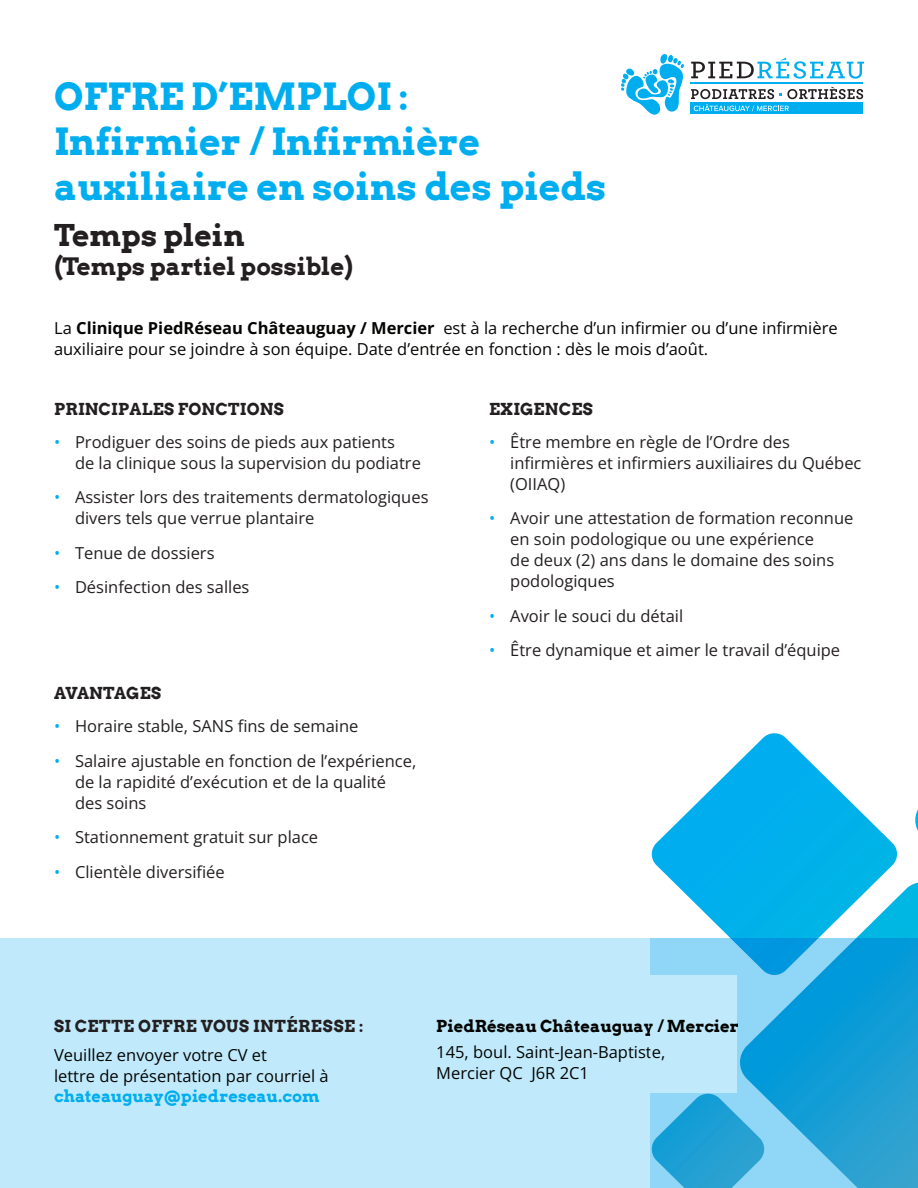
<style>
.page{position:relative;width:918px;height:1188px;background:#fff}
.page>*{position:absolute;margin:0;border:0;box-sizing:border-box;transform-origin:0 0}
.t1{font:700 37.5px/45px "Arvo";color:#00aeef}
.t2{font:700 30px "Arvo";color:#231f20}
.t3{font:700 24px "Arvo";color:#231f20}
.t4{font:16.5px/21px "Open Sans";color:#231f20}
.t5{font:16.5px/21px "Open Sans";color:#040503}
.t6{font:700 16.5px "Arvo";letter-spacing:.01em;color:#231f20}
.t7{font:700 16.5px "Arvo";color:#040503}
.t8{font:700 16.5px "Arvo";letter-spacing:.03em;color:#231f20}
.t9{font:700 16.5px "Arvo";color:#00aeef}
.s1{color:#00aeef}
</style>
<div class="page">
<svg style="left:691px;top:58px;width:173px;height:21px"></svg>
<hr style="left:691px;top:83px;width:172px;height:1px;background:#00aeef">
<div style="left:691px;top:103px;width:172px;height:11px;background:#00aeef"></div>
<svg style="left:691px;top:87px;width:172px;height:24px"></svg>
<svg style="left:621px;top:54px;width:63px;height:61px"></svg>
<div style="left:0;top:939px;width:918px;height:249px;background:#c0eafb"></div>
<svg style="left:738px;top:884px;width:180px;height:304px;background:#2ca9dc"></svg>
<svg style="left:650px;top:733px;width:249px;height:242px"></svg>
<svg style="left:913px;top:809px;width:5px;height:89px"></svg>
<svg style="left:650px;top:1094px;width:116px;height:94px;background:#46b2df"></svg>
<h1 class="t1" style="left:54px;top:73px;width:554px">OFFRE D’EMPLOI :<br>Infirmier / Infirmière auxiliaire en soins des pieds</h1>
<h2 class="t2" style="left:54px;top:217px;width:192px">Temps plein</h2>
<h3 class="t3" style="left:54px;top:251px;width:300px">(Temps partiel possible)</h3>
<p class="t5" style="left:54px;top:317px;width:785px">La Clinique PiedRéseau Châteauguay / Mercier est à la recherche d’un infirmier ou d’une infirmière auxiliaire pour se joindre à son équipe. Date d’entrée en fonction : dès le mois d’août.</p>
<p class="t6" style="left:54px;top:398px;width:231px">PRINCIPALES FONCTIONS</p>
<p class="t4" style="left:75px;top:431px;width:347px;text-indent:-21px"><span class="s1">•</span> Prodiguer des soins de pieds aux patients<br>de la clinique sous la supervision du podiatre</p>
<p class="t4" style="left:75px;top:486px;width:355px;text-indent:-21px"><span class="s1">•</span> Assister lors des traitements dermatologiques divers tels que verrue plantaire</p>
<p class="t4" style="left:54px;top:542px;width:162px"><span class="s1">•</span> Tenue de dossiers</p>
<p class="t4" style="left:54px;top:576px;width:197px"><span class="s1">•</span> Désinfection des salles</p>
<p class="t6" style="left:54px;top:683px;width:109px">AVANTAGES</p>
<p class="t4" style="left:54px;top:716px;width:306px"><span class="s1">•</span> Horaire stable, SANS fins de semaine</p>
<p class="t4" style="left:75px;top:750px;width:343px;text-indent:-21px"><span class="s1">•</span> Salaire ajustable en fonction de l’expérience, de la rapidité d’exécution et de la qualité des soins</p>
<p class="t4" style="left:54px;top:827px;width:266px"><span class="s1">•</span> Stationnement gratuit sur place</p>
<p class="t4" style="left:54px;top:861px;width:172px"><span class="s1">•</span> Clientèle diversifiée</p>
<p class="t6" style="left:489px;top:398px;width:105px">EXIGENCES</p>
<p class="t4" style="left:510px;top:431px;width:353px;text-indent:-21px"><span class="s1">•</span> Être membre en règle de l’Ordre des infirmières et infirmiers auxiliaires du Québec (OIIAQ)</p>
<p class="t4" style="left:510px;top:507px;width:345px;text-indent:-21px"><span class="s1">•</span> Avoir une attestation de formation reconnue en soin podologique ou une expérience<br>de deux (2) ans dans le domaine des soins podologiques</p>
<p class="t4" style="left:489px;top:605px;width:196px"><span class="s1">•</span> Avoir le souci du détail</p>
<p class="t4" style="left:489px;top:639px;width:352px"><span class="s1">•</span> Être dynamique et aimer le travail d’équipe</p>
<p class="t8" style="left:54px;top:1016px;width:311px">SI CETTE OFFRE VOUS INTÉRESSE :</p>
<p class="t5" style="left:54px;top:1044px;width:276px">Veuillez envoyer votre CV et<br>lettre de présentation par courriel à</p>
<p class="t9" style="left:54px;top:1085px;width:267px">chateauguay@piedreseau.com</p>
<p class="t7" style="left:436px;top:1016px;width:304px">PiedRéseau Châteauguay / Mercier</p>
<p class="t5" style="left:436px;top:1041px;width:231px">145, boul. Saint-Jean-Baptiste,<br>Mercier QC J6R 2C1</p>
</div>
